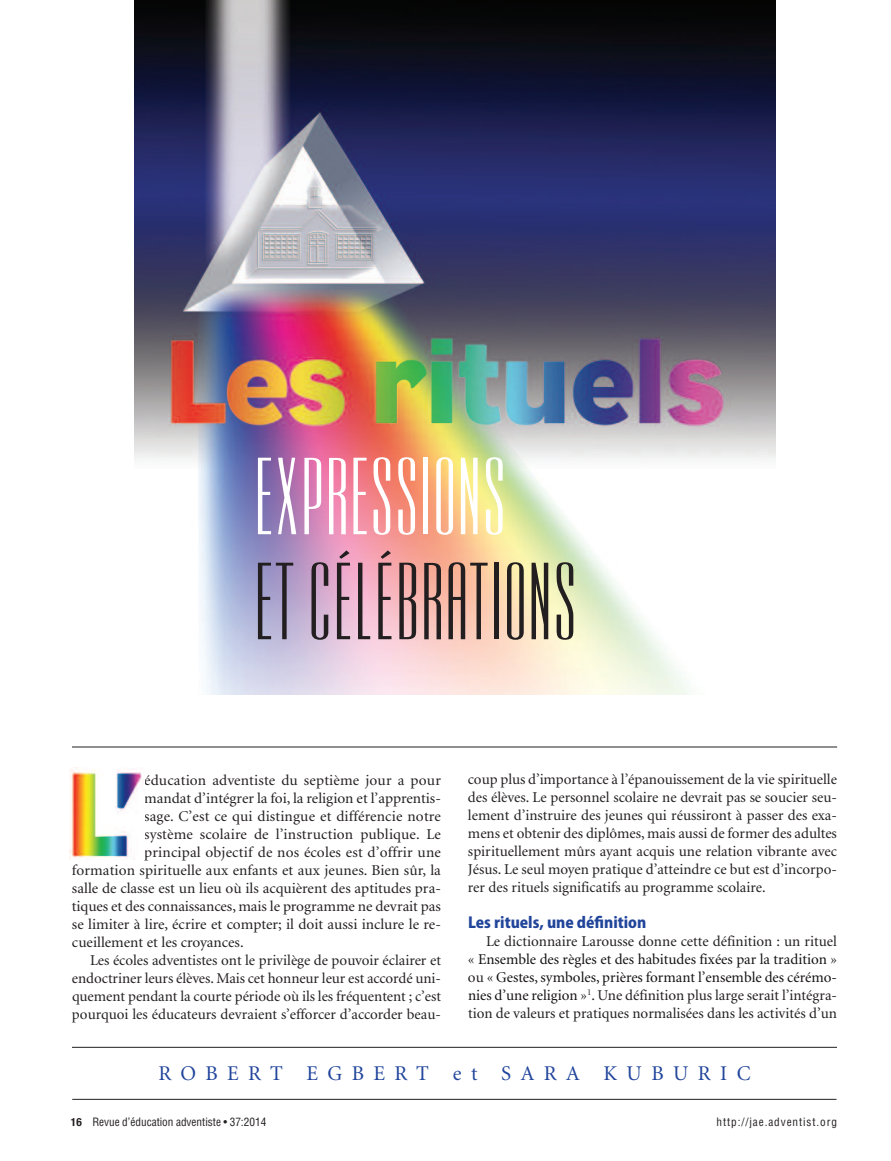
<style>
.page{position:relative;width:891px;height:1161px;background:#fff}
.page>*{position:absolute;margin:0;border:0;box-sizing:border-box;transform-origin:0 0}
.t1{font:90px "Ultra Condensed Sans One";color:#231f20;scale:1.1 1}
.t2{font:90px "Ultra Condensed Sans One";color:#fff;scale:1.1 1}
.t3{font:21px "Minion";letter-spacing:.45em;color:#21459b}
.t4{font:15px/18px "Minion";color:#231f20;text-align:justify}
.t5{font:800 15px "Koz Go Pro";color:#21459b}
.t6{font:condensed 11.25px "Helvetica";color:#231f20}
.t7{font:condensed 11.25px "Helvetica";letter-spacing:.08em;color:#231f20}
.t8{font:700 condensed 11.25px "Helvetica Neue";color:#231f20}
.s1{color:#131010}
</style>
<div class="page">
<hr style="left:72px;top:1099px;width:765px;height:1px;background:#231f20">
<hr style="left:72px;top:1047px;width:765px;height:1px;background:#231f20">
<img style="left:135px;top:0;width:640px;height:694px">
<hr style="left:72px;top:747px;width:765px;height:1px;background:#231f20">
<img style="left:69px;top:768px;width:74px;height:91px">
<h1 class="t2" style="left:254px;top:451px;width:232px">EXPRESSIONS</h1>
<h1 class="t1" style="left:254px;top:556px;width:296px">ETCÉLÉBRATIONS</h1>
<p class="t4" style="left:144px;top:772px;width:298px">éducation adventiste du septième jour a pour</p>
<p class="t4" style="left:144px;top:790px;width:298px">mandat d’intégrer la foi, la religion et l’apprentis-</p>
<p class="t4" style="left:144px;top:808px;width:298px">sage. C’est ce qui distingue et différencie notre</p>
<p class="t4" style="left:144px;top:826px;width:298px">système scolaire de l’instruction publique. Le</p>
<p class="t4" style="left:144px;top:844px;width:298px">principal objectif de nos écoles est d’offrir une</p>
<p class="t4" style="left:72px;top:862px;width:370px">formation spirituelle aux enfants et aux jeunes. Bien sûr, la</p>
<p class="t4" style="left:72px;top:880px;width:370px">salle de classe est un lieu où ils acquièrent des aptitudes pra-</p>
<p class="t4" style="left:72px;top:898px;width:370px">tiques et des connaissances, mais le programme ne devrait pas</p>
<p class="t4" style="left:72px;top:916px;width:370px">se limiter à lire, écrire et compter; il doit aussi inclure le re-</p>
<p class="t4" style="left:72px;top:934px;width:173px">cueillement et les croyances.</p>
<p class="t4" style="left:90px;top:952px;width:352px">Les écoles adventistes ont le privilège de pouvoir éclairer et</p>
<p class="t4" style="left:72px;top:970px;width:371px">endoctriner leurs élèves. Mais cet honneur leur est accordé uni-</p>
<p class="t4" style="left:72px;top:988px;width:370px">quement pendant la courte période où ils les fréquentent ; c’est</p>
<p class="t4" style="left:72px;top:1006px;width:370px">pourquoi les éducateurs devraient s’efforcer d’accorder beau-</p>
<p class="t4" style="left:468px;top:771px;width:371px">coup plus d’importance à l’épanouissement de la vie spirituelle des élèves. Le personnel scolaire ne devrait pas se soucier seu&shy;lement d’instruire des jeunes qui réussiront à passer des exa&shy;mens et obtenir des diplômes, mais aussi de former des adultes spirituellement mûrs ayant acquis une relation vibrante avec Jésus. Le seul moyen pratique d’atteindre ce but est d’incorpo&shy;rer des rituels significatifs au programme scolaire.</p>
<p class="t5" style="left:468px;top:912px;width:180px">Les rituels, une définition</p>
<p class="t4" style="left:468px;top:933px;width:371px;text-indent:18px">Le dictionnaire Larousse donne cette définition : un rituel « <span class="s1">Ensemble des règles et des habitudes fixées par la tradition</span> » ou « <span class="s1">Gestes, symboles, prières formant l’ensemble des cérémo&shy;nies d’une religion</span> »<sup>1</sup>. Une définition plus large serait l’intégra&shy;tion de valeurs et pratiques normalisées dans les activités d’un</p>
<h2 class="t3" style="left:158px;top:1065px;width:594px">ROBERT EGBERT et SARA KUBURIC</h2>
<p class="t8" style="left:71px;top:1118px;width:12px">16</p>
<p class="t6" style="left:92px;top:1118px;width:175px">Revue d’éducation adventiste • 37:2014</p>
<p class="t7" style="left:717px;top:1118px;width:122px">http://jae.adventist.org</p>
</div>
